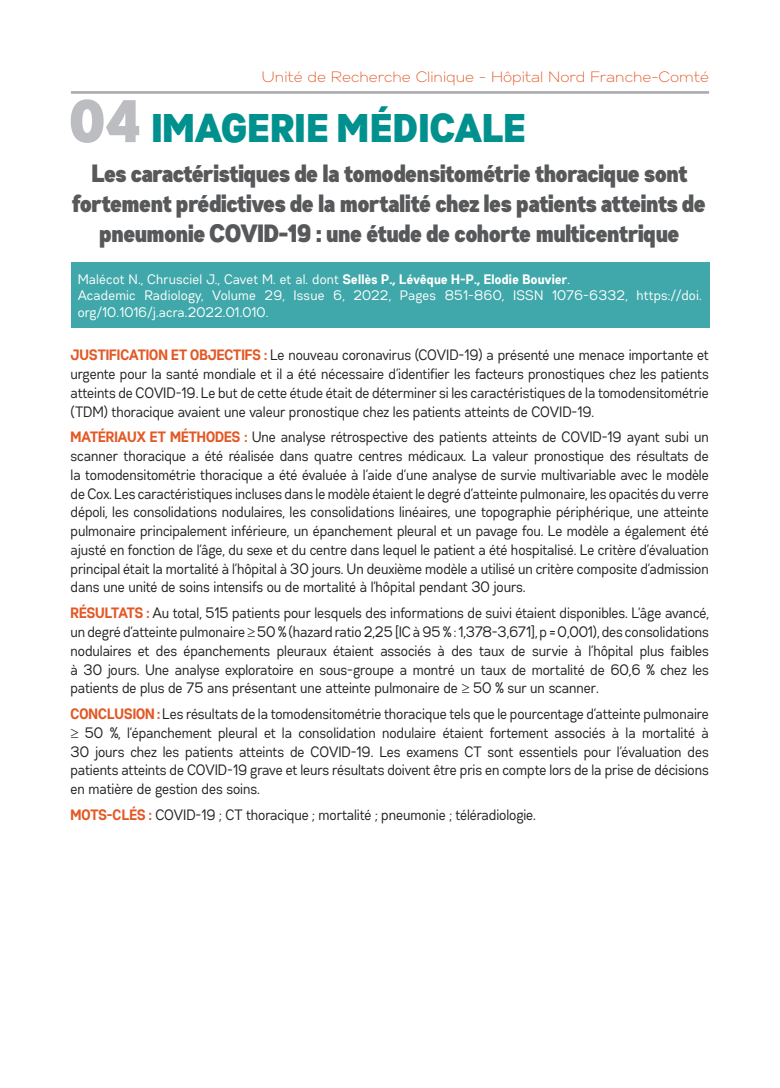
<style>
.page{position:relative;width:780px;height:1088px;background:#fff}
.page>*{position:absolute;margin:0;border:0;box-sizing:border-box;transform-origin:0 0}
.t1{font:40px "Gabriel Sans Cond Black";letter-spacing:.01em;color:#00918e}
.t2{font:25px/30px "Gabriel Sans Cond Black";letter-spacing:-.02em;color:#57585a;text-align:center}
.t3{font:15px/18.8px "Gabriel Sans Cond Normal";color:#231f20;text-align:justify;scale:.95 1}
.t4{font:15px "Gabriel Sans Light";color:#e35825}
.t5{font:13.75px/16.5px "Gabriel Sans Cond Normal";letter-spacing:.02em;color:#fff}
.s1{font-size:60px;color:#bcbdc0}
.s2{font-family:"Gabriel Sans Cond Bold"}
.s3{font-family:"Gabriel Sans Cond Bold";color:#e35825}
</style>
<div class="page">
<hr style="left:71px;top:91px;width:638px;height:3px;background:#a8a9ad">
<div style="left:71px;top:262px;width:638px;height:66px;background:#40a8aa"></div>
<p class="t4" style="left:261px;top:68px;width:449px">Unité de Recherche Clinique - Hôpital Nord Franche-Comté</p>
<h1 class="t1" style="left:71px;top:105px;width:457px"><span class="s1">04</span> IMAGERIE MÉDICALE</h1>
<h2 class="t2" style="left:73px;top:158px;width:635px">Les caractéristiques de la tomodensitométrie thoracique sont fortement prédictives de la mortalité chez les patients atteints de pneumonie COVID-19 : une étude de cohorte multicentrique</h2>
<p class="t5" style="left:78px;top:271px;width:625px">Malécot N., Chrusciel J., Cavet M. et al. dont <span class="s2">Sellès P., Lévêque H-P., Elodie Bouvier</span>.<br>Academic Radiology, Volume 29, Issue 6, 2022, Pages 851-860, ISSN 1076-6332, https://doi. org/10.1016/j.acra.2022.01.010.</p>
<p class="t3" style="left:71px;top:346px;width:673px"><span class="s3">JUSTIFICATION ET OBJECTIFS :</span> Le nouveau coronavirus (COVID-19) a présenté une menace importante et urgente pour la santé mondiale et il a été nécessaire d’identifier les facteurs pronostiques chez les patients atteints de COVID-19. Le but de cette étude était de déterminer si les caractéristiques de la tomodensitométrie (TDM) thoracique avaient une valeur pronostique chez les patients atteints de COVID-19.</p>
<p class="t3" style="left:71px;top:428px;width:673px"><span class="s3">MATÉRIAUX ET MÉTHODES :</span> Une analyse rétrospective des patients atteints de COVID-19 ayant subi un scanner thoracique a été réalisée dans quatre centres médicaux. La valeur pronostique des résultats de la tomodensitométrie thoracique a été évaluée à l’aide d’une analyse de survie multivariable avec le modèle de Cox. Les caractéristiques incluses dans le modèle étaient le degré d’atteinte pulmonaire, les opacités du verre dépoli, les consolidations nodulaires, les consolidations linéaires, une topographie périphérique, une atteinte pulmonaire principalement inférieure, un épanchement pleural et un pavage fou. Le modèle a également été ajusté en fonction de l’âge, du sexe et du centre dans lequel le patient a été hospitalisé. Le critère d’évaluation principal était la mortalité à l’hôpital à 30 jours. Un deuxième modèle a utilisé un critère composite d’admission dans une unité de soins intensifs ou de mortalité à l’hôpital pendant 30 jours.</p>
<p class="t3" style="left:71px;top:604px;width:673px"><span class="s3">RÉSULTATS :</span> Au total, 515 patients pour lesquels des informations de suivi étaient disponibles. L’âge avancé, un degré d’atteinte pulmonaire ≥ 50 % (hazard ratio 2,25 [IC à 95 % : 1,378-3,671], p = 0,001), des consolidations nodulaires et des épanchements pleuraux étaient associés à des taux de survie à l’hôpital plus faibles à 30 jours. Une analyse exploratoire en sous-groupe a montré un taux de mortalité de 60,6 % chez les patients de plus de 75 ans présentant une atteinte pulmonaire de ≥ 50 % sur un scanner.</p>
<p class="t3" style="left:71px;top:705px;width:673px"><span class="s3">CONCLUSION :</span> Les résultats de la tomodensitométrie thoracique tels que le pourcentage d’atteinte pulmonaire ≥ 50 %, l’épanchement pleural et la consolidation nodulaire étaient fortement associés à la mortalité à 30 jours chez les patients atteints de COVID-19. Les examens CT sont essentiels pour l’évaluation des patients atteints de COVID-19 grave et leurs résultats doivent être pris en compte lors de la prise de décisions en matière de gestion des soins.</p>
<p class="t3" style="left:71px;top:805px;width:491px"><span class="s3">MOTS-CLÉS :</span> COVID-19 ; CT thoracique ; mortalité ; pneumonie ; téléradiologie.</p>
</div>
